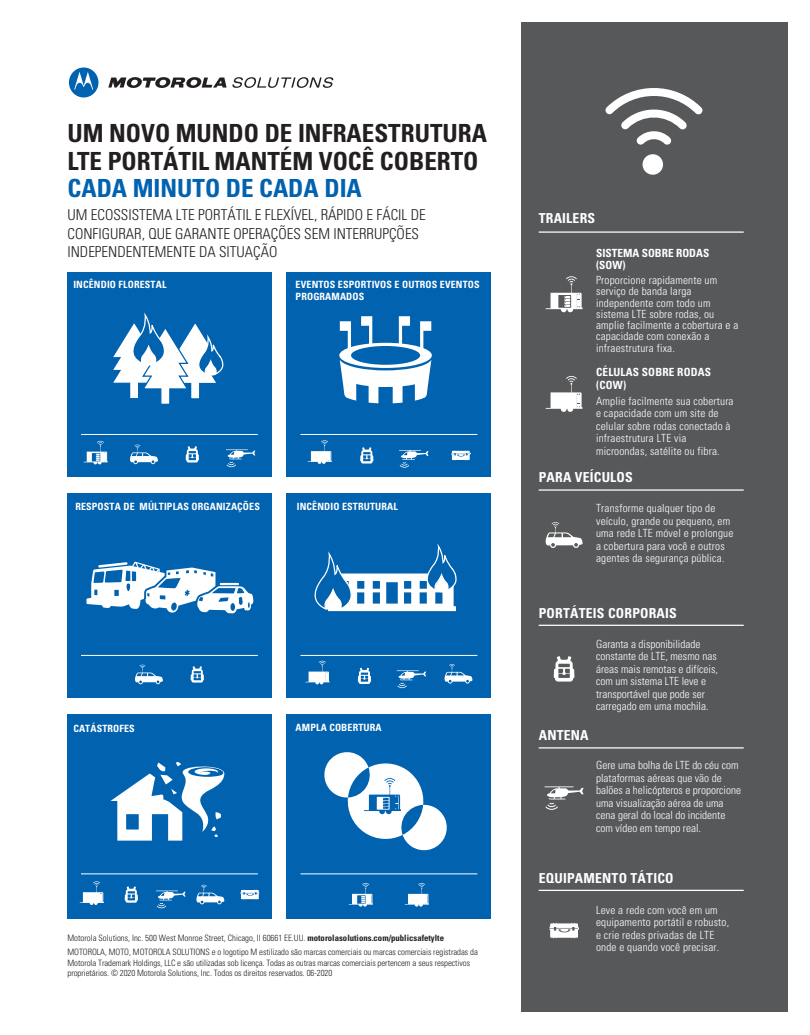
<style>
.page{position:relative;width:810px;height:1035px;background:#fff}
.page>*{position:absolute;margin:0;border:0;box-sizing:border-box;transform-origin:0 0}
.t1{font:700 condensed 25px/27.5px "Univers";color:#231f20}
.t2{font:700 condensed 25px "Univers";color:#0162b0}
.t3{font:300 condensed 15px/18.8px "Univers";color:#231f20}
.t4{font:700 condensed 13.75px "Univers";letter-spacing:.015em;color:#fff}
.t5{font:300 condensed 11.25px/12.5px "Univers";letter-spacing:.015em;color:#fff}
.t6{font:700 condensed 11.25px/12.5px "Univers";letter-spacing:.01em;color:#fff}
.t7{font:700 condensed 10px/12.5px "Univers";letter-spacing:.015em;color:#fff}
.t8{font:300 condensed 8.75px/14.2px "Univers";letter-spacing:-.005em;color:#231f20}
.s1{font-weight:700}
</style>
<div class="page">
<div style="left:287px;top:714px;width:204px;height:205px;background:#0162b0"></div>
<div style="left:67px;top:272px;width:205px;height:204px;background:#0162b0"></div>
<div style="left:287px;top:272px;width:204px;height:204px;background:#0162b0"></div>
<div style="left:67px;top:493px;width:205px;height:204px;background:#0162b0"></div>
<div style="left:287px;top:493px;width:204px;height:204px;background:#0162b0"></div>
<div style="left:67px;top:714px;width:205px;height:205px;background:#0162b0"></div>
<div style="left:521px;top:22px;width:266px;height:990px;background:#57585a"></div>
<svg style="left:108px;top:77px;width:225px;height:11px"></svg>
<svg style="left:69px;top:68px;width:29px;height:30px"></svg>
<svg style="left:606px;top:88px;width:96px;height:57px"></svg>
<div style="left:643px;top:154px;width:20px;height:21px;background:#fff;border-radius:50%"></div>
<hr style="left:539px;top:231px;width:205px;height:2px;background:#fff">
<svg style="left:546px;top:276px;width:37px;height:36px"></svg>
<svg style="left:546px;top:376px;width:37px;height:36px"></svg>
<svg style="left:545px;top:522px;width:38px;height:26px"></svg>
<hr style="left:539px;top:489px;width:205px;height:2px;background:#fff">
<svg style="left:554px;top:656px;width:20px;height:26px"></svg>
<hr style="left:539px;top:625px;width:205px;height:1px;background:#fff">
<svg style="left:545px;top:786px;width:39px;height:24px"></svg>
<hr style="left:539px;top:747px;width:205px;height:2px;background:#fff">
<hr style="left:539px;top:890px;width:205px;height:1px;background:#fff">
<svg style="left:550px;top:923px;width:29px;height:15px"></svg>
<svg style="left:226px;top:449px;width:29px;height:19px"></svg>
<svg style="left:84px;top:440px;width:24px;height:24px"></svg>
<svg style="left:130px;top:444px;width:28px;height:20px"></svg>
<svg style="left:186px;top:446px;width:13px;height:17px"></svg>
<svg style="left:135px;top:664px;width:28px;height:20px"></svg>
<svg style="left:191px;top:666px;width:13px;height:17px"></svg>
<svg style="left:308px;top:440px;width:24px;height:24px"></svg>
<svg style="left:399px;top:450px;width:30px;height:18px"></svg>
<svg style="left:360px;top:447px;width:13px;height:17px"></svg>
<svg style="left:452px;top:450px;width:18px;height:10px"></svg>
<svg style="left:349px;top:883px;width:24px;height:24px"></svg>
<svg style="left:405px;top:883px;width:24px;height:24px"></svg>
<svg style="left:444px;top:664px;width:29px;height:20px"></svg>
<svg style="left:305px;top:660px;width:25px;height:24px"></svg>
<svg style="left:397px;top:670px;width:29px;height:19px"></svg>
<svg style="left:358px;top:668px;width:13px;height:16px"></svg>
<svg style="left:241px;top:890px;width:18px;height:10px"></svg>
<svg style="left:196px;top:884px;width:28px;height:20px"></svg>
<svg style="left:80px;top:881px;width:24px;height:24px"></svg>
<svg style="left:156px;top:891px;width:30px;height:18px"></svg>
<svg style="left:125px;top:886px;width:13px;height:17px"></svg>
<hr style="left:300px;top:874px;width:177px;height:1px;background:#fff">
<hr style="left:300px;top:655px;width:177px;height:1px;background:#fff">
<hr style="left:300px;top:434px;width:177px;height:1px;background:#fff">
<hr style="left:81px;top:874px;width:177px;height:1px;background:#fff">
<hr style="left:81px;top:655px;width:177px;height:1px;background:#fff">
<hr style="left:81px;top:434px;width:177px;height:1px;background:#fff">
<svg style="left:113px;top:315px;width:111px;height:89px"></svg>
<svg style="left:324px;top:752px;width:123px;height:99px"></svg>
<svg style="left:111px;top:762px;width:114px;height:79px"></svg>
<svg style="left:86px;top:562px;width:168px;height:51px"></svg>
<svg style="left:314px;top:546px;width:142px;height:66px"></svg>
<svg style="left:339px;top:316px;width:93px;height:87px"></svg>
<h1 class="t1" style="left:68px;top:119px;width:421px">UM NOVO MUNDO DE INFRAESTRUTURA<br>LTE PORTÁTIL MANTÉM VOCÊ COBERTO</h1>
<h1 class="t2" style="left:68px;top:173px;width:296px">CADA MINUTO DE CADA DIA</h1>
<h2 class="t3" style="left:68px;top:205px;width:360px">UM ECOSSISTEMA LTE PORTÁTIL E FLEXÍVEL, RÁPIDO E FÁCIL DE<br>CONFIGURAR, QUE GARANTE OPERAÇÕES SEM INTERRUPÇÕES<br>INDEPENDENTEMENTE DA SITUAÇÃO</h2>
<p class="t7" style="left:73px;top:278px;width:95px">INCÊNDIO FLORESTAL</p>
<p class="t7" style="left:296px;top:278px;width:186px">EVENTOS ESPORTIVOS E OUTROS EVENTOS<br>PROGRAMADOS</p>
<p class="t7" style="left:75px;top:500px;width:186px">RESPOSTA DE MÚLTIPLAS ORGANIZAÇÕES</p>
<p class="t7" style="left:297px;top:500px;width:103px">INCÊNDIO ESTRUTURAL</p>
<p class="t7" style="left:73px;top:722px;width:63px">CATÁSTROFES</p>
<p class="t7" style="left:296px;top:721px;width:87px">AMPLA COBERTURA</p>
<p class="t8" style="left:68px;top:931px;width:412px">Motorola Solutions, Inc. 500 West Monroe Street, Chicago, Il 60661 EE.UU. <span class="s1">motorolasolutions.com/publicsafetylte<br></span>MOTOROLA, MOTO, MOTOROLA SOLUTIONS e o logotipo M estilizado são marcas comerciais ou marcas comerciais registradas da</p>
<p class="t8" style="left:68px;top:957px;width:404px;line-height:10.5px">Motorola Trademark Holdings, LLC e são utilizadas sob licença. Todas as outras marcas comerciais pertencem a seus respectivos proprietários. © 2020 Motorola Solutions, Inc. Todos os direitos reservados. 06-2020</p>
<p class="t4" style="left:539px;top:209px;width:58px">TRAILERS</p>
<p class="t6" style="left:596px;top:246px;width:115px">SISTEMA SOBRE RODAS (SOW)</p>
<p class="t5" style="left:596px;top:274px;width:144px;line-height:11.2px">Proporcione rapidamente um serviço de banda larga independente com todo um sistema LTE sobre rodas, ou amplie facilmente a cobertura e a capacidade com conexão a infraestrutura fixa.</p>
<p class="t6" style="left:596px;top:366px;width:116px">CÉLULAS SOBRE RODAS (COW)</p>
<p class="t5" style="left:596px;top:395px;width:139px">Amplie facilmente sua cobertura e capacidade com um site de celular sobre rodas conectado à infraestrutura LTE via microondas, satélite ou fibra.</p>
<p class="t4" style="left:539px;top:469px;width:96px">PARA VEÍCULOS</p>
<p class="t5" style="left:596px;top:502px;width:139px">Transforme qualquer tipo de veículo, grande ou pequeno, em uma rede LTE móvel e prolongue a cobertura para você e outros agentes da segurança pública.</p>
<p class="t4" style="left:539px;top:605px;width:140px">PORTÁTEIS CORPORAIS</p>
<p class="t5" style="left:596px;top:637px;width:123px">Garanta a disponibilidade constante de LTE, mesmo nas áreas mais remotas e difíceis, com um sistema LTE leve e transportável que pode ser carregado em uma mochila.</p>
<p class="t4" style="left:539px;top:727px;width:51px">ANTENA</p>
<p class="t5" style="left:596px;top:759px;width:146px">Gere uma bolha de LTE do céu com plataformas aéreas que vão de balões a helicópteros e proporcione uma visualização aérea de uma cena geral do local do incidente com vídeo em tempo real.</p>
<p class="t4" style="left:539px;top:869px;width:136px">EQUIPAMENTO TÁTICO</p>
<p class="t5" style="left:596px;top:903px;width:135px">Leve a rede com você em um equipamento portátil e robusto, e crie redes privadas de LTE onde e quando você precisar.</p>
</div>
